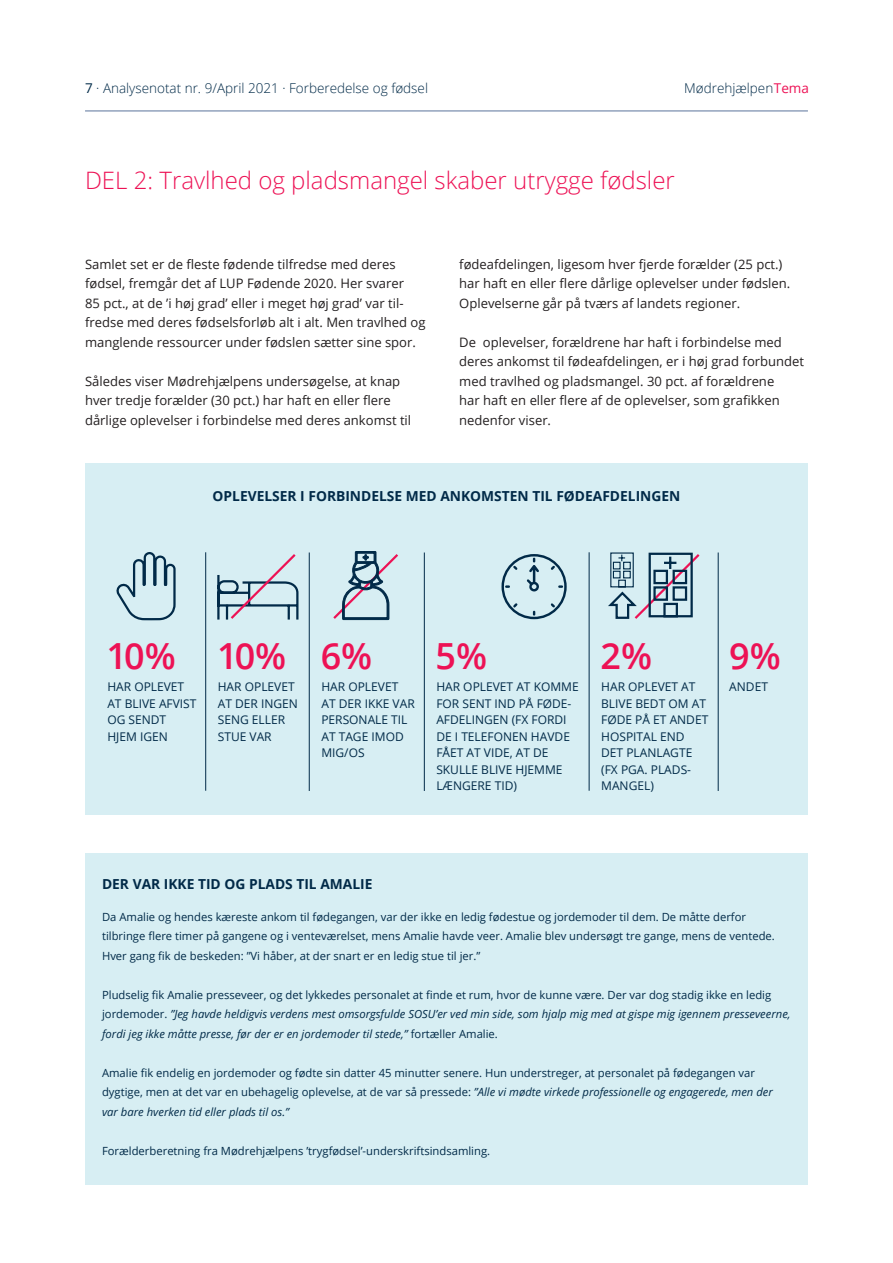
<style>
.page{position:relative;width:893px;height:1263px;background:#fff}
.page>*{position:absolute;margin:0;border:0;box-sizing:border-box;transform-origin:0 0}
.Brødtekst_med_bullit{font:600 36px "Open Sans";color:#ed1255}
.Temamanchet{font:300 24px "Open Sans";color:#ed1255}
.Figurtitler{font:700 13.8px "Open Sans";color:#012a48}
.t1{font:300 13.5px "Open Sans";color:#012a48}
.Brødtekst_8_7_13{font:13.05px/19.5px "Open Sans";color:#231f20}
.Figurtitler-2{font:12px/16.5px "Open Sans";color:#012a48}
.Figurtekst{font:11.25px/19.5px "Open Sans";color:#012a48}
.Figurtekst-2{font:italic 11.25px/19.5px "Open Sans";color:#012a48}
.s1{font-weight:400}
.s2{font-weight:400;color:#ed1255}
.s3{font-style:normal}
.s4{font-style:italic}
</style>
<div class="page">
<hr style="left:85px;top:111px;width:723px;height:1px;background:#5b749b">
<div style="left:85px;top:853px;width:723px;height:332px;background:#d7eef3"></div>
<div style="left:85px;top:464px;width:723px;height:350px;background:#d7eef3"></div>
<hr style="left:309px;top:552px;width:1px;height:239px;background:#012a48">
<hr style="left:718px;top:552px;width:1px;height:239px;background:#012a48">
<hr style="left:424px;top:552px;width:1px;height:239px;background:#012a48">
<hr style="left:205px;top:552px;width:1px;height:239px;background:#012a48">
<hr style="left:589px;top:552px;width:1px;height:239px;background:#012a48">
<svg style="left:217px;top:554px;width:82px;height:66px"></svg>
<svg style="left:116px;top:552px;width:60px;height:69px"></svg>
<svg style="left:333px;top:551px;width:65px;height:70px"></svg>
<svg style="left:501px;top:554px;width:66px;height:65px"></svg>
<svg style="left:608px;top:552px;width:92px;height:67px"></svg>
<p class="t1" style="left:85px;top:79px;width:345px"><span class="s1">7</span> · Analysenotat nr. 9/April 2021 · Forberedelse og fødsel</p>
<p class="t1" style="left:684px;top:79px;width:126px">Mødrehjælpen<span class="s2">Tema</span></p>
<p class="Temamanchet" style="left:85px;top:164px;width:591px">DEL 2: Travlhed og pladsmangel skaber utrygge fødsler</p>
<p class="Brødtekst_8_7_13" style="left:85px;top:254px;width:342px">Samlet set er de fleste fødende tilfredse med deres fødsel, fremgår det af LUP Fødende 2020. Her svarer<br>85 pct., at de ’i høj grad’ eller i meget høj grad’ var til&shy;fredse med deres fødselsforløb alt i alt. Men travlhed og manglende ressourcer under fødslen sætter sine spor.</p>
<p class="Brødtekst_8_7_13" style="left:85px;top:371px;width:328px">Således viser Mødrehjælpens undersøgelse, at knap hver tredje forælder (30 pct.) har haft en eller flere dårlige oplevelser i forbindelse med deres ankomst til</p>
<p class="Brødtekst_8_7_13" style="left:459px;top:254px;width:333px">fødeafdelingen, ligesom hver fjerde forælder (25 pct.) har haft en eller flere dårlige oplevelser under fødslen.<br>Oplevelserne går på tværs af landets regioner.</p>
<p class="Brødtekst_8_7_13" style="left:459px;top:332px;width:346px">De oplevelser, forældrene har haft i forbindelse med deres ankomst til fødeafdelingen, er i høj grad forbundet med travlhed og pladsmangel. 30 pct. af forældrene<br>har haft en eller flere af de oplevelser, som grafikken nedenfor viser.</p>
<p class="Figurtitler" style="left:213px;top:486px;width:469px">OPLEVELSER I FORBINDELSE MED ANKOMSTEN TIL FØDEAFDELINGEN</p>
<p class="Brødtekst_med_bullit" style="left:107px;top:631px;width:71px">10%</p>
<p class="Figurtitler-2" style="left:107px;top:678px;width:91px">HAR OPLEVET<br>AT BLIVE AFVIST<br>OG SENDT<br>HJEM IGEN</p>
<p class="Brødtekst_med_bullit" style="left:217px;top:631px;width:71px">10%</p>
<p class="Figurtitler-2" style="left:218px;top:678px;width:78px">HAR OPLEVET</p>
<p class="Figurtitler-2" style="left:218px;top:695px;width:82px">AT DER INGEN<br>SENG ELLER<br>STUE VAR</p>
<p class="Brødtekst_med_bullit" style="left:321px;top:631px;width:53px">6%</p>
<p class="Figurtitler-2" style="left:321px;top:678px;width:95px">HAR OPLEVET<br>AT DER IKKE VAR<br>PERSONALE TIL<br>AT TAGE IMOD<br>MIG/OS</p>
<p class="Brødtekst_med_bullit" style="left:436px;top:631px;width:53px">5%</p>
<p class="Figurtitler-2" style="left:436px;top:678px;width:144px">HAR OPLEVET AT KOMME<br>FOR SENT IND PÅ FØDE-<br>AFDELINGEN (FX FORDI<br>DE I TELEFONEN HAVDE<br>FÅET AT VIDE, AT DE<br>SKULLE BLIVE HJEMME<br>LÆNGERE TID)</p>
<p class="Brødtekst_med_bullit" style="left:600px;top:631px;width:53px">2%</p>
<p class="Figurtitler-2" style="left:601px;top:678px;width:109px">HAR OPLEVET AT<br>BLIVE BEDT OM AT<br>FØDE PÅ ET ANDET<br>HOSPITAL END<br>DET PLANLAGTE (FX PGA. PLADS-<br>MANGEL)</p>
<p class="Brødtekst_med_bullit" style="left:729px;top:631px;width:53px">9%</p>
<p class="Figurtitler-2" style="left:729px;top:678px;width:40px">ANDET</p>
<p class="Figurtitler" style="left:102px;top:874px;width:272px">DER VAR IKKE TID OG PLADS TIL AMALIE</p>
<p class="Figurtekst" style="left:102px;top:906px;width:674px">Da Amalie og hendes kæreste ankom til fødegangen, var der ikke en ledig fødestue og jordemoder til dem. De måtte derfor tilbringe flere timer på gangene og i venteværelset, mens Amalie havde veer. Amalie blev undersøgt tre gange, mens de ventede.<br>Hver gang fik de beskeden: ”Vi håber, at der snart er en ledig stue til jer.”</p>
<p class="Figurtekst-2" style="left:102px;top:984px;width:690px"><span class="s3">Pludselig fik Amalie presseveer, og det lykkedes personalet at finde et rum, hvor de kunne være. Der var dog stadig ikke en ledig jordemoder.</span> ”Jeg havde heldigvis verdens mest omsorgsfulde SOSU’er ved min side, som hjalp mig med at gispe mig igennem presseveerne, fordi jeg ikke måtte presse, før der er en jordemoder til stede,” <span class="s3">fortæller Amalie.</span></p>
<p class="Figurtekst" style="left:102px;top:1062px;width:672px">Amalie fik endelig en jordemoder og fødte sin datter 45 minutter senere. Hun understreger, at personalet på fødegangen var dygtige, men at det var en ubehagelig oplevelse, at de var så pressede: <span class="s4">”Alle vi mødte virkede professionelle og engagerede, men der var bare hverken tid eller plads til os.”</span></p>
<p class="Figurtekst" style="left:102px;top:1140px;width:390px">Forælderberetning fra Mødrehjælpens ’trygfødsel’-underskriftsindsamling.</p>
</div>
